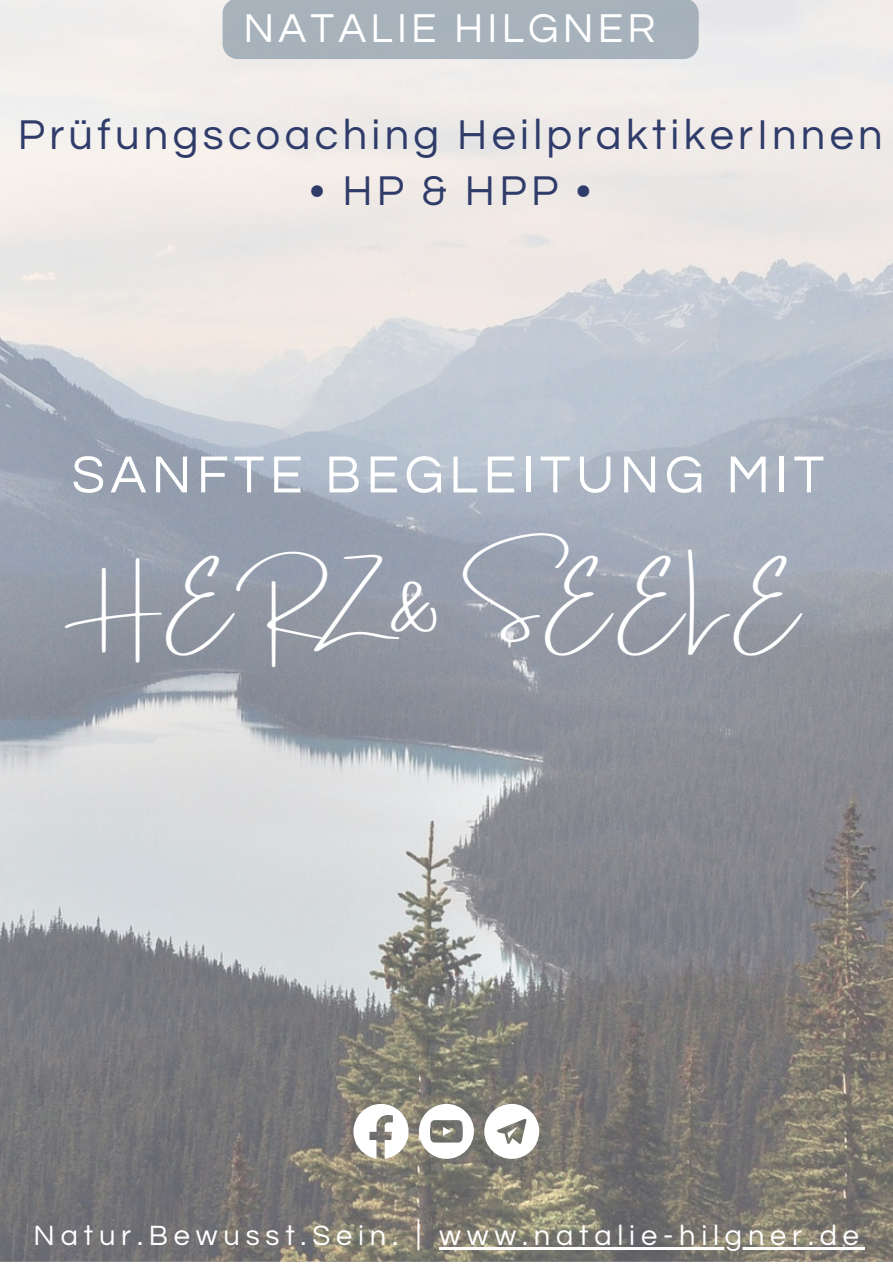
<style>
.page{position:relative;width:893px;height:1264px;background:#fff}
.page>*{position:absolute;margin:0;border:0;box-sizing:border-box;transform-origin:0 0}
.t1{font:54.15px "Questrial";letter-spacing:.1em;color:#fff}
.t2{font:48.15px "Amsterdam One";letter-spacing:.1em;color:#fff}
.t3{font:43.35px "Questrial";letter-spacing:.1em;color:#2f3b69}
.t4{font:42px "Questrial";letter-spacing:.1em;color:#fff}
.t5{font:28.95px "Questrial";letter-spacing:.2em;color:#fff}
</style>
<div class="page">
<img style="left:0;top:0;width:892px;height:1261px">
<hr style="left:439px;top:1247px;width:425px;height:2px;background:#fff">
<div style="left:222px;top:0;width:476px;height:59px;background:#a8b2bc"></div>
<svg style="left:484px;top:1103px;width:55px;height:55px"></svg>
<svg style="left:419px;top:1103px;width:55px;height:55px"></svg>
<svg style="left:353px;top:1103px;width:55px;height:55px"></svg>
<p class="t4" style="left:243px;top:7px;width:413px">NATALIE HILGNER</p>
<p class="t3" style="left:18px;top:113px;width:866px">Prüfungscoaching HeilpraktikerInnen</p>
<p class="t3" style="left:310px;top:169px;width:282px">•HP&amp;HPP•</p>
<p class="t1" style="left:72px;top:448px;width:754px">SANFTE BEGLEITUNG MIT</p>
<p class="t2" style="left:66px;top:583px;width:734px">HERZ&amp; SEELE</p>
<p class="t5" style="left:34px;top:1221px;width:826px">Natur.Bewusst.Sein. | www.natalie-hilgner.de</p>
</div>
